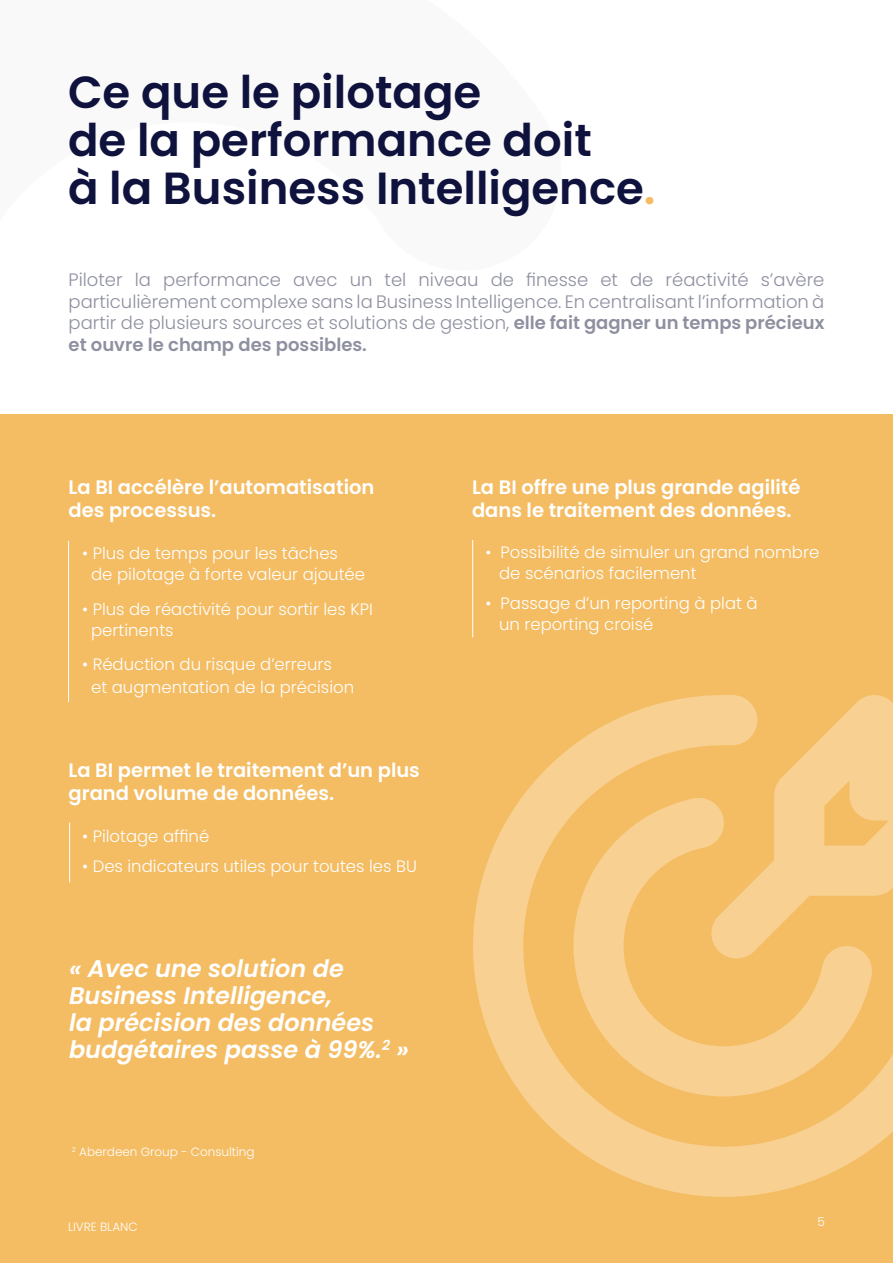
<style>
.page{position:relative;width:893px;height:1263px;background:#fff}
.page>*{position:absolute;margin:0;border:0;box-sizing:border-box;transform-origin:0 0}
.t1{font:600 45px/48px "Poppins";color:#0e123d}
.t2{font:italic 600 24px/27px "Poppins";color:#fff}
.t3{font:600 19.5px/23.4px "Poppins";color:#fff}
.t4{font:300 18px/21.6px "Poppins";color:#8e90a0;text-align:justify}
.t5{font:300 16.5px/21px "Poppins";color:#fff}
.t6{font:300 12px "Poppins";color:#fff}
.s1{color:#f4bd64}
.s2{font-weight:600}
</style>
<div class="page">
<div style="left:0;top:415px;width:893px;height:848px;background:#f4bd64"></div>
<hr style="left:68px;top:541px;width:1px;height:161px;background:#fff">
<svg style="left:473px;top:695px;width:420px;height:502px"></svg>
<hr style="left:69px;top:822px;width:1px;height:60px;background:#fff">
<hr style="left:472px;top:540px;width:1px;height:97px;background:#fff">
<h1 class="t1" style="left:68px;top:68px;width:589px">Ce que le pilotage<br>de la performance doit<br>à la Business Intelligence<span class="s1">.</span></h1>
<p class="t4" style="left:69px;top:269px;width:757px">Piloter la performance avec un tel niveau de finesse et de réactivité s’avère particulièrement complexe sans la Business Intelligence. En centralisant l’information à partir de plusieurs sources et solutions de gestion, <span class="s2">elle fait gagner un temps précieux et ouvre le champ des possibles.</span></p>
<p class="t3" style="left:69px;top:476px;width:307px">La BI accélère l’automatisation des processus.</p>
<p class="t5" style="left:91px;top:543px;width:275px;text-indent:-9px">• Plus de temps pour les tâches<br>de pilotage à forte valeur ajoutée</p>
<p class="t5" style="left:91px;top:599px;width:283px;text-indent:-9px">• Plus de réactivité pour sortir les KPI pertinents</p>
<p class="t5" style="left:91px;top:653px;width:265px;line-height:22.5px;text-indent:-9px">• Réduction du risque d’erreurs<br>et augmentation de la précision</p>
<p class="t3" style="left:69px;top:758px;width:353px">La BI permet le traitement d’un plus grand volume de données.</p>
<p class="t5" style="left:82px;top:826px;width:129px">• Pilotage affiné</p>
<p class="t5" style="left:82px;top:856px;width:336px">• Des indicateurs utiles pour toutes les BU</p>
<h2 class="t2" style="left:69px;top:955px;width:342px">« Avec une solution de<br>Business Intelligence,<br>la précision des données budgétaires passe à 99%.<sup>2</sup> »</h2>
<p class="t6" style="left:72px;top:1144px;width:184px"><sup>2</sup> Aberdeen Group - Consulting</p>
<p class="t6" style="left:68px;top:1219px;width:71px">LIVRE BLANC</p>
<p class="t3" style="left:472px;top:476px;width:330px">La BI offre une plus grande agilité dans le traitement des données.</p>
<p class="t5" style="left:499px;top:542px;width:322px;text-indent:-14px">• Possibilité de simuler un grand nombre de scénarios facilement</p>
<p class="t5" style="left:499px;top:593px;width:260px;text-indent:-14px">• Passage d’un reporting à plat à un reporting croisé</p>
<p class="t6" style="left:817px;top:1215px;width:9px">5</p>
</div>
